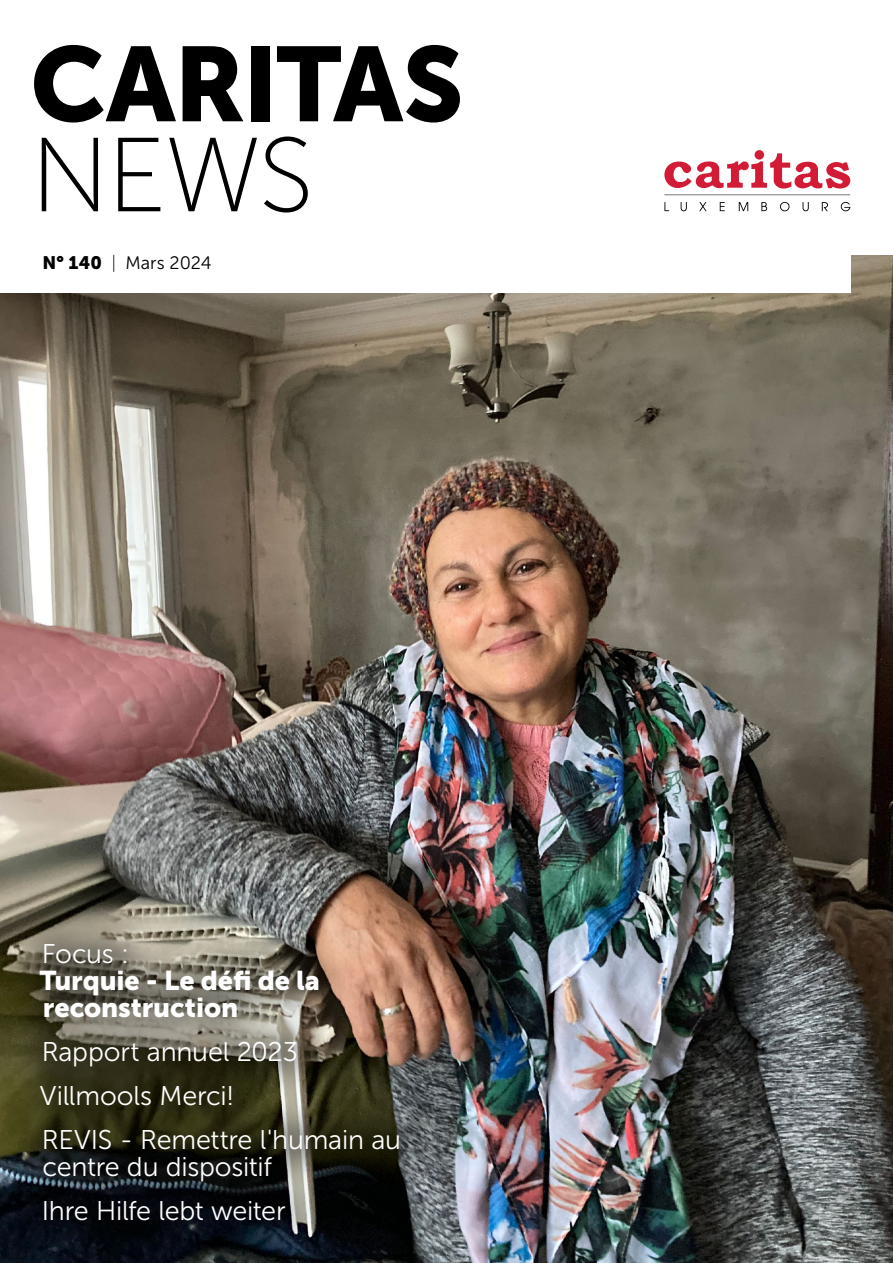
<style>
.page{position:relative;width:893px;height:1263px;background:#fff}
.page>*{position:absolute;margin:0;border:0;box-sizing:border-box;transform-origin:0 0}
.t1{font:105px "Museo Sans 900";letter-spacing:-.02em;color:#000}
.t2{font:105px "Museo Sans 100";color:#000}
.t3{font:27px/44px "Museo Sans 300";letter-spacing:-.01em;color:#fff}
.t4{font:27px/27px "Museo Sans 900";letter-spacing:-.005em;color:#fff}
.t5{font:18px "Museo Sans 300";color:#000}
.s1{font-family:"Museo Sans 900"}
.s2{font-family:"Museo Sans 100"}
</style>
<div class="page">
<img style="left:0;top:255px;width:893px;height:1008px">
<div style="left:0;top:253px;width:850px;height:39px;background:#fff"></div>
<div style="left:755px;top:150px;width:9px;height:10px;background:#d21c36;border-radius:50%"></div>
<svg style="left:664px;top:153px;width:186px;height:36px"></svg>
<hr style="left:664px;top:195px;width:186px;height:1px;background:#000">
<svg style="left:664px;top:202px;width:5px;height:9px"></svg>
<svg style="left:681px;top:202px;width:6px;height:9px"></svg>
<svg style="left:699px;top:202px;width:8px;height:9px"></svg>
<svg style="left:720px;top:202px;width:5px;height:9px"></svg>
<svg style="left:739px;top:202px;width:9px;height:9px"></svg>
<svg style="left:761px;top:202px;width:6px;height:9px"></svg>
<svg style="left:780px;top:202px;width:10px;height:9px"></svg>
<svg style="left:803px;top:202px;width:6px;height:9px"></svg>
<svg style="left:822px;top:202px;width:6px;height:9px"></svg>
<svg style="left:841px;top:202px;width:9px;height:9px"></svg>
<div style="left:2px;top:906px;width:436px;height:354px;background:#000;opacity:.5"></div>
<h1 class="t1" style="left:30px;top:25px;width:435px">CARITAS</h1>
<h1 class="t2" style="left:30px;top:119px;width:285px">NEWS</h1>
<p class="t5" style="left:43px;top:253px;width:170px"><span class="s1">N° 140</span> <span class="s2">|</span> Mars 2024</p>
<p class="t3" style="left:42px;top:932px;width:89px">Focus :</p>
<p class="t4" style="left:40px;top:967px;width:282px">Turquie - Le défi de la reconstruction</p>
<p class="t3" style="left:40px;top:1030px;width:363px">Rapport annuel 2023<br>Villmools Merci!<br>REVIS - Remettre l'humain au</p>
<p class="t3" style="left:42px;top:1145px;width:245px">centre du dispositif<br>Ihre Hilfe lebt weiter</p>
</div>
